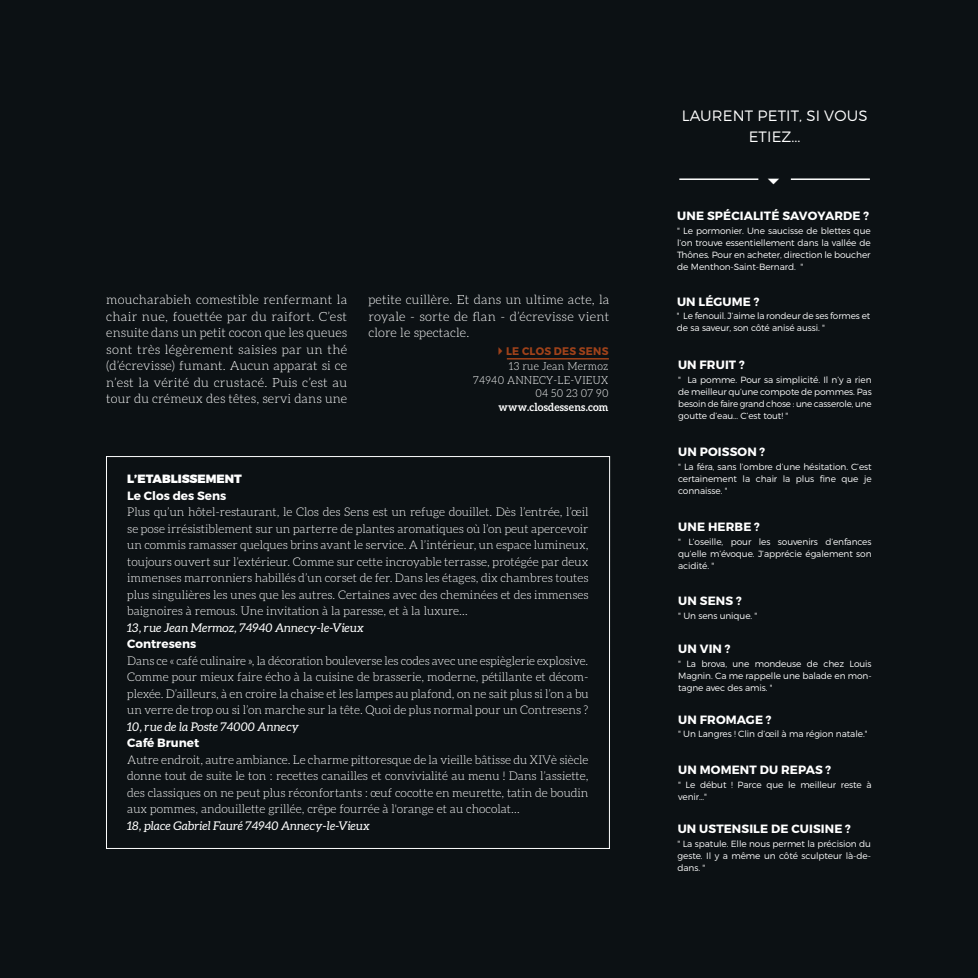
<style>
.page{position:relative;width:978px;height:978px;background:#0c1114}
.page>*{position:absolute;margin:0;border:0;box-sizing:border-box;transform-origin:0 0}
.t1{font:300 15px/21px "Montserrat";letter-spacing:.01em;color:#fff;text-align:center}
.t2{font:300 12.75px/16.5px "Aleo";letter-spacing:.01em;color:#fff;text-align:justify}
.t3{font:300 12px/16.5px "Aleo";color:#fff;text-align:justify}
.t4{font:700 12px "Montserrat";letter-spacing:.01em;color:#fff}
.t5{font:italic 12px "Aleo";color:#fff}
.t6{font:900 12px "Montserrat";color:#fff}
.t7{font:300 10.95px/13.5px "Aleo";letter-spacing:.02em;color:#fff;text-align:right;scale:.95 1}
.t8{font:700 10.95px "Aleo";letter-spacing:.02em;color:#fff;scale:.95 1}
.t9{font:700 10.95px "Montserrat";letter-spacing:.02em;color:#a0421a;scale:.95 1}
.t10{font:300 9px/12px "Montserrat";letter-spacing:-.01em;color:#fff;text-align:justify}
</style>
<div class="page">
<hr style="left:679px;top:178px;width:191px;height:2px;background:#fff">
<div style="left:758px;top:162px;width:33px;height:33px;background:#0c1114;border-radius:50%"></div>
<hr style="left:507px;top:358px;width:102px;height:2px;background:#a0421a">
<p class="t2" style="left:106px;top:292px;width:242px">moucharabieh comestible renfermant la chair nue, fouettée par du raifort. C’est ensuite dans un petit cocon que les queues sont très légèrement saisies par un thé (d’écrevisse) fumant. Aucun apparat si ce n’est la vérité du crustacé. Puis c’est au tour du crémeux des têtes, servi dans une</p>
<p class="t2" style="left:369px;top:292px;width:242px">petite cuillère. Et dans un ultime acte, la royale - sorte de flan - d’écrevisse vient clore le spectacle.</p>
<p class="t9" style="left:494px;top:345px;width:122px">✔LE CLOS DES SENS</p>
<p class="t7" style="left:473px;top:360px;width:144px">13 rue Jean Mermoz<br>74940 ANNECY-LE-VIEUX<br>04 50 23 07 90</p>
<p class="t8" style="left:499px;top:401px;width:117px">www.closdessens.com</p>
<p class="t6" style="left:127px;top:471px;width:116px">L’ETABLISSEMENT</p>
<p class="t4" style="left:127px;top:488px;width:101px">Le Clos des Sens</p>
<p class="t3" style="left:127px;top:504px;width:463px">Plus qu’un hôtel-restaurant, le Clos des Sens est un refuge douillet. Dès l’entrée, l’œil se pose irrésistiblement sur un parterre de plantes aromatiques où l’on peut apercevoir un commis ramasser quelques brins avant le service. A l’intérieur, un espace lumineux, toujours ouvert sur l’extérieur. Comme sur cette incroyable terrasse, protégée par deux immenses marronniers habillés d’un corset de fer. Dans les étages, dix chambres toutes plus singulières les unes que les autres. Certaines avec des cheminées et des immenses baignoires à remous. Une invitation à la paresse, et à la luxure…</p>
<p class="t5" style="left:127px;top:621px;width:238px">13, rue Jean Mermoz, 74940 Annecy-le-Vieux</p>
<p class="t4" style="left:127px;top:636px;width:71px">Contresens</p>
<p class="t3" style="left:127px;top:652px;width:463px">Dans ce « café culinaire », la décoration bouleverse les codes avec une espièglerie explosive.<br>Comme pour mieux faire écho à la cuisine de brasserie, moderne, pétillante et décom&shy;plexée. D’ailleurs, à en croire la chaise et les lampes au plafond, on ne sait plus si l’on a bu un verre de trop ou si l’on marche sur la tête. Quoi de plus normal pour un Contresens ?</p>
<p class="t5" style="left:127px;top:720px;width:173px">10, rue de la Poste 74000 Annecy</p>
<p class="t4" style="left:127px;top:735px;width:74px">Café Brunet</p>
<p class="t3" style="left:127px;top:751px;width:463px">Autre endroit, autre ambiance. Le charme pittoresque de la vieille bâtisse du XIVè siècle donne tout de suite le ton : recettes canailles et convivialité au menu ! Dans l’assiette, des classiques on ne peut plus réconfortants : œuf cocotte en meurette, tatin de boudin aux pommes, andouillette grillée, crêpe fourrée à l'orange et au chocolat…</p>
<p class="t5" style="left:127px;top:819px;width:244px">18, place Gabriel Fauré 74940 Annecy-le-Vieux</p>
<p class="t1" style="left:682px;top:105px;width:187px">LAURENT PETIT, SI VOUS<br>ETIEZ...</p>
<p class="t4" style="left:677px;top:209px;width:193px">UNE SPÉCIALITÉ SAVOYARDE ?</p>
<p class="t10" style="left:677px;top:225px;width:195px">" Le pormonier. Une saucisse de blettes que l’on trouve essentiellement dans la vallée de Thônes. Pour en acheter, direction le boucher de Menthon-Saint-Bernard. "</p>
<p class="t4" style="left:677px;top:294px;width:84px">UN LÉGUME ?</p>
<p class="t10" style="left:677px;top:310px;width:195px">" Le fenouil. J’aime la rondeur de ses formes et de sa saveur, son côté anisé aussi. "</p>
<p class="t4" style="left:678px;top:357px;width:68px">UN FRUIT ?</p>
<p class="t10" style="left:678px;top:373px;width:195px">" La pomme. Pour sa simplicité. Il n’y a rien de meilleur qu’une compote de pommes. Pas besoin de faire grand chose : une casserole, une goutte d’eau… C’est tout! "</p>
<p class="t4" style="left:678px;top:444px;width:88px">UN POISSON ?</p>
<p class="t10" style="left:678px;top:460px;width:195px">" La féra, sans l’ombre d’une hésitation. C’est certainement la chair la plus fine que je connaisse. "</p>
<p class="t4" style="left:678px;top:519px;width:83px">UNE HERBE ?</p>
<p class="t10" style="left:678px;top:535px;width:195px">" L’oseille, pour les souvenirs d’enfances qu’elle m’évoque. J’apprécie également son acidité. "</p>
<p class="t4" style="left:678px;top:593px;width:65px">UN SENS ?</p>
<p class="t10" style="left:678px;top:609px;width:81px">" Un sens unique. "</p>
<p class="t4" style="left:678px;top:642px;width:54px">UN VIN ?</p>
<p class="t10" style="left:678px;top:658px;width:195px">" La brova, une mondeuse de chez Louis Magnin. Ca me rappelle une balade en mon&shy;tagne avec des amis. "</p>
<p class="t4" style="left:678px;top:712px;width:95px">UN FROMAGE ?</p>
<p class="t10" style="left:678px;top:728px;width:191px">" Un Langres ! Clin d’œil à ma région natale."</p>
<p class="t4" style="left:678px;top:763px;width:154px">UN MOMENT DU REPAS ?</p>
<p class="t10" style="left:678px;top:779px;width:195px">" Le début ! Parce que le meilleur reste à venir…"</p>
<p class="t4" style="left:678px;top:822px;width:175px">UN USTENSILE DE CUISINE ?</p>
<p class="t10" style="left:678px;top:838px;width:195px">" La spatule. Elle nous permet la précision du geste. Il y a même un côté sculpteur là-de&shy;dans. "</p>
</div>
